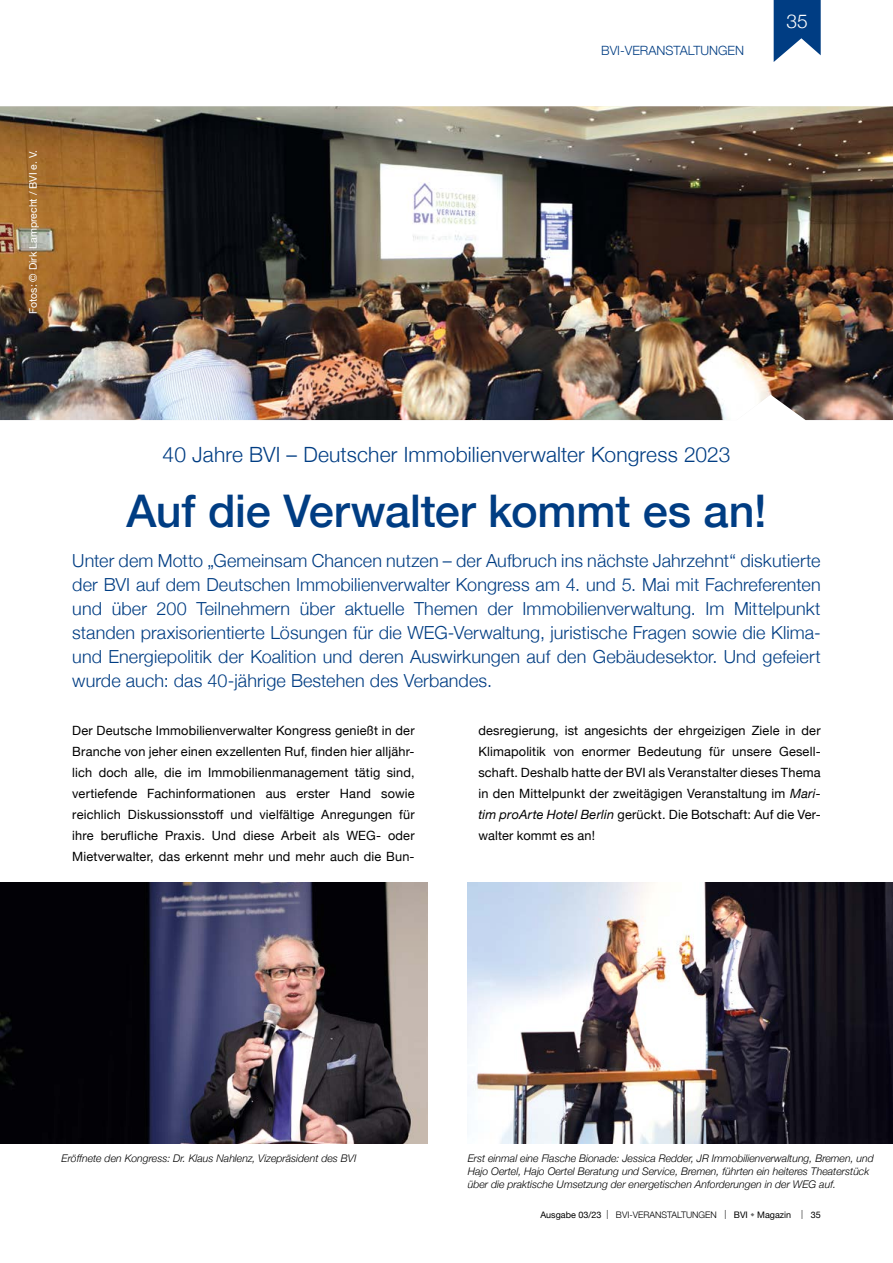
<style>
.page{position:relative;width:893px;height:1263px;background:#fff}
.page>*{position:absolute;margin:0;border:0;box-sizing:border-box;transform-origin:0 0}
.HEADLINE_GRAU{font:500 45px "Helvetica Neue";letter-spacing:-.005em;color:#003d83}
.Subheadline{font:300 21px "Helvetica Neue";letter-spacing:.01em;color:#003d83}
.t1{font:300 19.2px "Helvetica Neue";color:#fff}
.Einleitungstext{font:300 18px/24px "Helvetica Neue";letter-spacing:.005em;color:#003d83;text-align:justify}
.Fließtext{font:12.75px/21px "Helvetica Neue";letter-spacing:.015em;color:#000;text-align:justify}
.Kapitelname{font:300 12.75px "Helvetica Neue";color:#003d83}
.t2{font:italic 300 10.5px/12.6px "Helvetica Neue";color:#000}
.t3{font:10.5px "Helvetica Neue";color:#fff}
.t4{font:300 9px "Helvetica Neue";color:#000}
.t5{font:9px "Helvetica Neue";color:#000}
.s1{font-style:italic}
.s2{font-weight:400}
.s3{font-weight:300}
.s4{font-family:"Minion Pro";color:#6f7070}
</style>
<div class="page">
<img style="left:0;top:106px;width:893px;height:314px">
<svg style="left:774px;top:0;width:47px;height:62px"></svg>
<img style="left:468px;top:882px;width:425px;height:262px">
<img style="left:0;top:882px;width:427px;height:262px">
<p class="t3" style="left:26px;top:314px;width:165px;rotate:-90deg">Fotos: © Dirk Lamprecht / BVI e. V.</p>
<p class="Kapitelname" style="left:601px;top:40px;width:144px">BVI-VERANSTALTUNGEN</p>
<p class="t1" style="left:786px;top:6px;width:23px">35</p>
<p class="Subheadline" style="left:163px;top:438px;width:569px">40 Jahre BVI – Deutscher Immobilienverwalter Kongress 2023</p>
<p class="HEADLINE_GRAU" style="left:126px;top:475px;width:642px">Auf die Verwalter kommt es an!</p>
<p class="Einleitungstext" style="left:72px;top:547px;width:750px">Unter dem Motto „Gemeinsam Chancen nutzen – der Aufbruch ins nächste Jahrzehnt“ diskutierte der BVI auf dem Deutschen Immobilienverwalter Kongress am 4. und 5. Mai mit Fachreferenten und über 200 Teilnehmern über aktuelle Themen der Immobilienverwaltung. Im Mittelpunkt standen praxisorientierte Lösungen für die WEG-Verwaltung, juristische Fragen sowie die Klima&shy;und Energiepolitik der Koalition und deren Auswirkungen auf den Gebäudesektor. Und gefeiert wurde auch: das 40-jährige Bestehen des Verbandes.</p>
<p class="Fließtext" style="left:72px;top:721px;width:344px">Der Deutsche Immobilienverwalter Kongress genießt in der Branche von jeher einen exzellenten Ruf, finden hier alljähr&shy;lich doch alle, die im Immobilienmanagement tätig sind, vertiefende Fachinformationen aus erster Hand sowie reichlich Diskussionsstoff und vielfältige Anregungen für ihre berufliche Praxis. Und diese Arbeit als WEG- oder Mietverwalter, das erkennt mehr und mehr auch die Bun-</p>
<p class="Fließtext" style="left:478px;top:721px;width:344px">desregierung, ist angesichts der ehrgeizigen Ziele in der Klimapolitik von enormer Bedeutung für unsere Gesell&shy;schaft. Deshalb hatte der BVI als Veranstalter dieses Thema in den Mittelpunkt der zweitägigen Veranstaltung im <span class="s1">Mari&shy;tim proArte Hotel Berlin</span> gerückt. Die Botschaft: Auf die Ver&shy;walter kommt es an!</p>
<p class="t2" style="left:62px;top:1151px;width:296px">Eröffnete den Kongress: Dr. Klaus Nahlenz, Vizepräsident des BVI</p>
<p class="t2" style="left:468px;top:1151px;width:408px">Erst einmal eine Flasche Bionade: Jessica Redder, JR Immobilienverwaltung, Bremen, und<br>Hajo Oertel, Hajo Oertel Beratung und Service, Bremen, führten ein heiteres Theaterstück über die praktische Umsetzung der energetischen Anforderungen in der WEG auf.</p>
<p class="t4" style="left:540px;top:1207px;width:105px"><span class="s2">Ausgabe 03/23</span> | BVI-Veranstaltungen</p>
<p class="t5" style="left:724px;top:1208px;width:98px"><span class="s3">|</span> BVI <span class="s4">◆</span> Magazin <span class="s3">|</span> 35</p>
</div>
